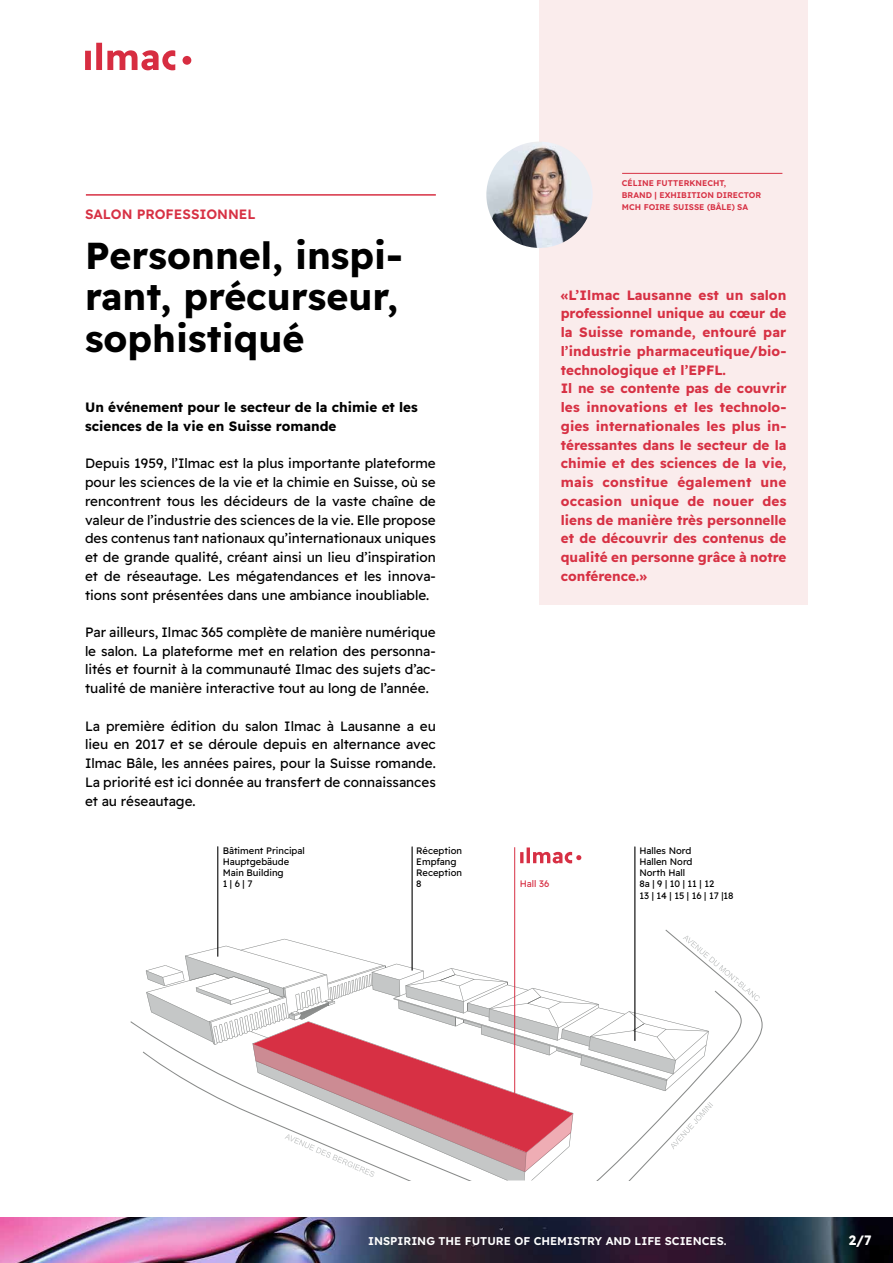
<style>
.page{position:relative;width:893px;height:1263px;background:#fff}
.page>*{position:absolute;margin:0;border:0;box-sizing:border-box;transform-origin:0 0}
.t1{font:700 37.5px/41.2px "Readex Pro";color:#000}
.t2{font:13.5px/18.8px "Readex Pro";color:#000;text-align:justify}
.t3{font:700 13.5px/18.8px "Readex Pro";color:#d73144}
.t4{font:700 13.5px/18.8px "Readex Pro";color:#000}
.t5{font:600 13.5px "Readex Pro";color:#d73144}
.t6{font:700 13.5px "Readex Pro";color:#fff}
.t7{font:600 11.25px "Readex Pro";color:#fff}
.t8{font:9.3px/11.2px "Readex Pro";color:#000}
.t9{font:9.3px "Readex Pro";color:#d73044}
.t10{font:600 8.25px/12px "Readex Pro";color:#d73144}
</style>
<div class="page">
<img style="left:0;top:1218px;width:893px;height:45px">
<hr style="left:86px;top:194px;width:350px;height:2px;background:#d73144">
<div style="left:539px;top:0;width:269px;height:604px;background:#faecec"></div>
<img style="left:486px;top:142px;width:107px;height:106px;border-radius:53px">
<hr style="left:622px;top:173px;width:160px;height:1px;background:#d73144">
<svg style="left:146px;top:929px;width:617px;height:251px"></svg>
<hr style="left:635px;top:846px;width:1px;height:195px;background:#000">
<hr style="left:412px;top:846px;width:1px;height:124px;background:#000">
<hr style="left:514px;top:847px;width:1px;height:273px;background:#d73044">
<hr style="left:217px;top:846px;width:1px;height:110px;background:#000">
<svg style="left:520px;top:847px;width:61px;height:16px"></svg>
<svg style="left:85px;top:43px;width:106px;height:27px"></svg>
<p class="t5" style="left:85px;top:207px;width:172px">SALON PROFESSIONNEL</p>
<h1 class="t1" style="left:85px;top:236px;width:319px">Personnel, inspi&shy;rant, précurseur, sophistiqué</h1>
<p class="t4" style="left:85px;top:398px;width:334px">Un événement pour le secteur de la chimie et les sciences de la vie en Suisse romande</p>
<p class="t2" style="left:85px;top:454px;width:352px">Depuis 1959, l’Ilmac est la plus importante plateforme pour les sciences de la vie et la chimie en Suisse, où se rencontrent tous les décideurs de la vaste chaîne de valeur de l’industrie des sciences de la vie. Elle propose des contenus tant nationaux qu’internationaux uniques et de grande qualité, créant ainsi un lieu d’inspiration et de réseautage. Les mégatendances et les innova&shy;tions sont présentées dans une ambiance inoubliable.</p>
<p class="t2" style="left:85px;top:623px;width:352px">Par ailleurs, Ilmac 365 complète de manière numérique le salon. La plateforme met en relation des personna&shy;lités et fournit à la communauté Ilmac des sujets d’ac&shy;tualité de manière interactive tout au long de l’année.</p>
<p class="t2" style="left:85px;top:717px;width:352px">La première édition du salon Ilmac à Lausanne a eu lieu en 2017 et se déroule depuis en alternance avec Ilmac Bâle, les années paires, pour la Suisse romande.<br>La priorité est ici donnée au transfert de connaissances et au réseautage.</p>
<p class="t8" style="left:223px;top:845px;width:84px">Bâtiment Principal<br>Hauptgebäude<br>Main Building<br>1 | 6 | 7</p>
<p class="t8" style="left:416px;top:845px;width:47px">Réception<br>Empfang<br>Reception<br>8</p>
<p class="t10" style="left:622px;top:177px;width:141px">CÉLINE FUTTERKNECHT,<br>BRAND | EXHIBITION DIRECTOR<br>MCH FOIRE SUISSE (BÂLE) SA</p>
<p class="t3" style="left:561px;top:286px;width:227px">«L’Ilmac Lausanne est un salon professionnel unique au cœur de la Suisse romande, entouré par l’industrie pharmaceutique/bio&shy;technologique et l’EPFL.<br>Il ne se contente pas de couvrir les innovations et les technolo&shy;gies internationales les plus in&shy;téressantes dans le secteur de la chimie et des sciences de la vie, mais constitue également une occasion unique de nouer des liens de manière très personnelle et de découvrir des contenus de qualité en personne grâce à notre conférence.»</p>
<p class="t9" style="left:520px;top:878px;width:31px">Hall 36</p>
<p class="t8" style="left:639px;top:845px;width:96px">Halles Nord<br>Hallen Nord<br>North Hall<br>8a | 9 | 10 | 11 | 12<br>13 | 14 | 15 | 16 | 17 |18</p>
<p class="t7" style="left:368px;top:1234px;width:360px">INSPIRING THE FUTURE OF CHEMISTRY AND LIFE SCIENCES.</p>
<p class="t6" style="left:849px;top:1232px;width:24px">2/7</p>
</div>
